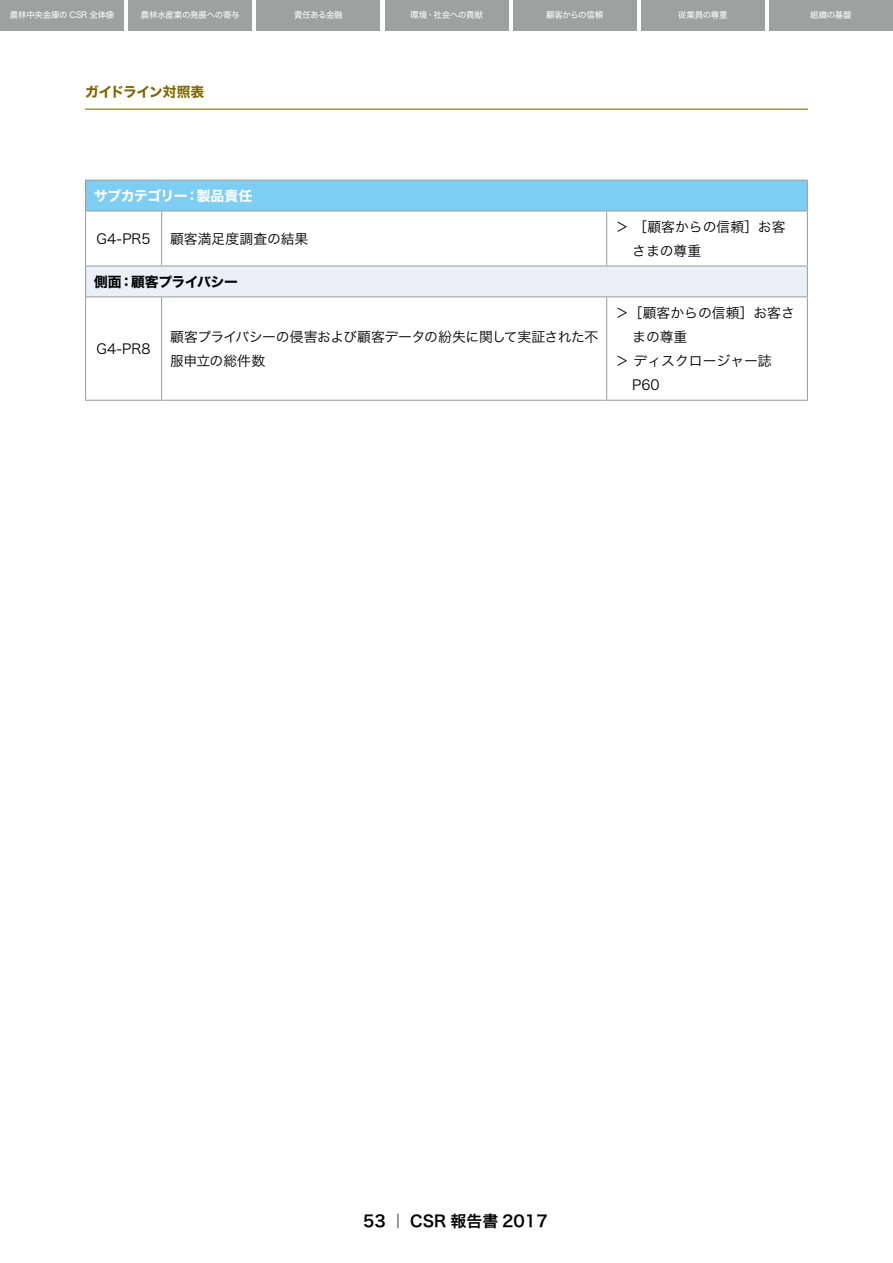
<style>
.page{position:relative;width:893px;height:1263px;background:#fff}
.page>*{position:absolute;margin:0;border:0;box-sizing:border-box;transform-origin:0 0}
.t1{font:15.9px "Hira Kaku DS W6";color:#000}
.t2{font:13.8px/24.2px "Hira Kaku DS W3";color:#000}
.t3{font:13.8px/24.2px "Hira Kaku DS W3";letter-spacing:-.025em;color:#000}
.t4{font:13.8px "Hira Kaku DS W7";letter-spacing:-.035em;color:#fff}
.t5{font:13.8px "Hira Kaku DS W7";letter-spacing:-.02em;color:#000}
.t6{font:13.8px "Hira Kaku DS W7";letter-spacing:-.035em;color:#806600}
.t7{font:8.55px "Hiragino Sans W4";letter-spacing:-.03em;color:#fff}
</style>
<div class="page">
<div style="left:0;top:0;width:124px;height:30px;background:#9fa0a0"></div>
<div style="left:128px;top:0;width:124px;height:30px;background:#9fa0a0"></div>
<div style="left:256px;top:0;width:124px;height:30px;background:#9fa0a0"></div>
<div style="left:385px;top:0;width:123px;height:30px;background:#9fa0a0"></div>
<div style="left:513px;top:0;width:124px;height:30px;background:#9fa0a0"></div>
<div style="left:641px;top:0;width:124px;height:30px;background:#9fa0a0"></div>
<div style="left:769px;top:0;width:124px;height:30px;background:#9fa0a0"></div>
<hr style="left:85px;top:109px;width:723px;height:1px;background:#806600">
<div style="left:86px;top:180px;width:721px;height:31px;background:#7ecef4"></div>
<div style="left:86px;top:266px;width:721px;height:31px;background:#eaeff8"></div>
<hr style="left:85px;top:180px;width:77px;height:1px;background:#9fa0a0">
<svg style="left:85px;top:181px;width:1px;height:29px"></svg>
<hr style="left:162px;top:180px;width:445px;height:1px;background:#9fa0a0">
<hr style="left:607px;top:180px;width:201px;height:1px;background:#9fa0a0">
<svg style="left:807px;top:181px;width:1px;height:29px"></svg>
<hr style="left:85px;top:210px;width:77px;height:2px;background:#9fa0a0">
<hr style="left:85px;top:212px;width:1px;height:53px;background:#9fa0a0">
<hr style="left:162px;top:210px;width:445px;height:2px;background:#9fa0a0">
<hr style="left:161px;top:212px;width:1px;height:53px;background:#9fa0a0">
<hr style="left:607px;top:210px;width:201px;height:2px;background:#9fa0a0">
<hr style="left:606px;top:212px;width:1px;height:53px;background:#9fa0a0">
<hr style="left:807px;top:212px;width:1px;height:53px;background:#9fa0a0">
<hr style="left:85px;top:265px;width:77px;height:2px;background:#9fa0a0">
<svg style="left:85px;top:267px;width:1px;height:29px"></svg>
<hr style="left:162px;top:265px;width:445px;height:2px;background:#9fa0a0">
<hr style="left:607px;top:265px;width:201px;height:2px;background:#9fa0a0">
<svg style="left:807px;top:267px;width:1px;height:29px"></svg>
<hr style="left:85px;top:296px;width:77px;height:1px;background:#9fa0a0">
<hr style="left:85px;top:297px;width:1px;height:103px;background:#9fa0a0">
<hr style="left:162px;top:296px;width:445px;height:1px;background:#9fa0a0">
<hr style="left:161px;top:297px;width:1px;height:103px;background:#9fa0a0">
<hr style="left:607px;top:296px;width:201px;height:1px;background:#9fa0a0">
<hr style="left:606px;top:297px;width:1px;height:103px;background:#9fa0a0">
<hr style="left:807px;top:297px;width:1px;height:103px;background:#9fa0a0">
<hr style="left:85px;top:400px;width:77px;height:1px;background:#9fa0a0">
<hr style="left:162px;top:400px;width:445px;height:1px;background:#9fa0a0">
<hr style="left:607px;top:400px;width:201px;height:1px;background:#9fa0a0">
<p class="t7" style="left:10px;top:8px;width:106px">農林中央金庫の CSR 全体像</p>
<p class="t7" style="left:141px;top:8px;width:100px">農林水産業の発展への寄与</p>
<p class="t7" style="left:294px;top:8px;width:50px">責任ある金融</p>
<p class="t7" style="left:410px;top:8px;width:74px">環境・社会への貢献</p>
<p class="t7" style="left:546px;top:8px;width:59px">顧客からの信頼</p>
<p class="t7" style="left:678px;top:8px;width:51px">従業員の尊重</p>
<p class="t7" style="left:810px;top:8px;width:43px">組織の基盤</p>
<p class="t6" style="left:85px;top:82px;width:121px">ガイドライン対照表</p>
<p class="t4" style="left:94px;top:186px;width:160px">サブカテゴリー：製品責任</p>
<p class="t2" style="left:97px;top:226px;width:55px">G4-PR5</p>
<p class="t2" style="left:170px;top:226px;width:140px">顧客満足度調査の結果</p>
<p class="t5" style="left:94px;top:272px;width:145px">側面：顧客プライバシー</p>
<p class="t2" style="left:97px;top:336px;width:56px">G4-PR8</p>
<p class="t3" style="left:170px;top:324px;width:430px">顧客プライバシーの侵害および顧客データの紛失に関して実証された不服申立の総件数</p>
<p class="t2" style="left:632px;top:214px;width:155px;text-indent:-17px">＞ ［顧客からの信頼］お客さまの尊重</p>
<p class="t2" style="left:615px;top:300px;width:181px">＞［顧客からの信頼］お客さ</p>
<p class="t2" style="left:632px;top:324px;width:57px">まの尊重</p>
<p class="t2" style="left:615px;top:349px;width:158px">＞ ディスクロージャー誌</p>
<p class="t2" style="left:632px;top:373px;width:29px">P60</p>
<p class="t1" style="left:363px;top:1210px;width:186px">53 ｜ CSR 報告書 2017</p>
</div>
